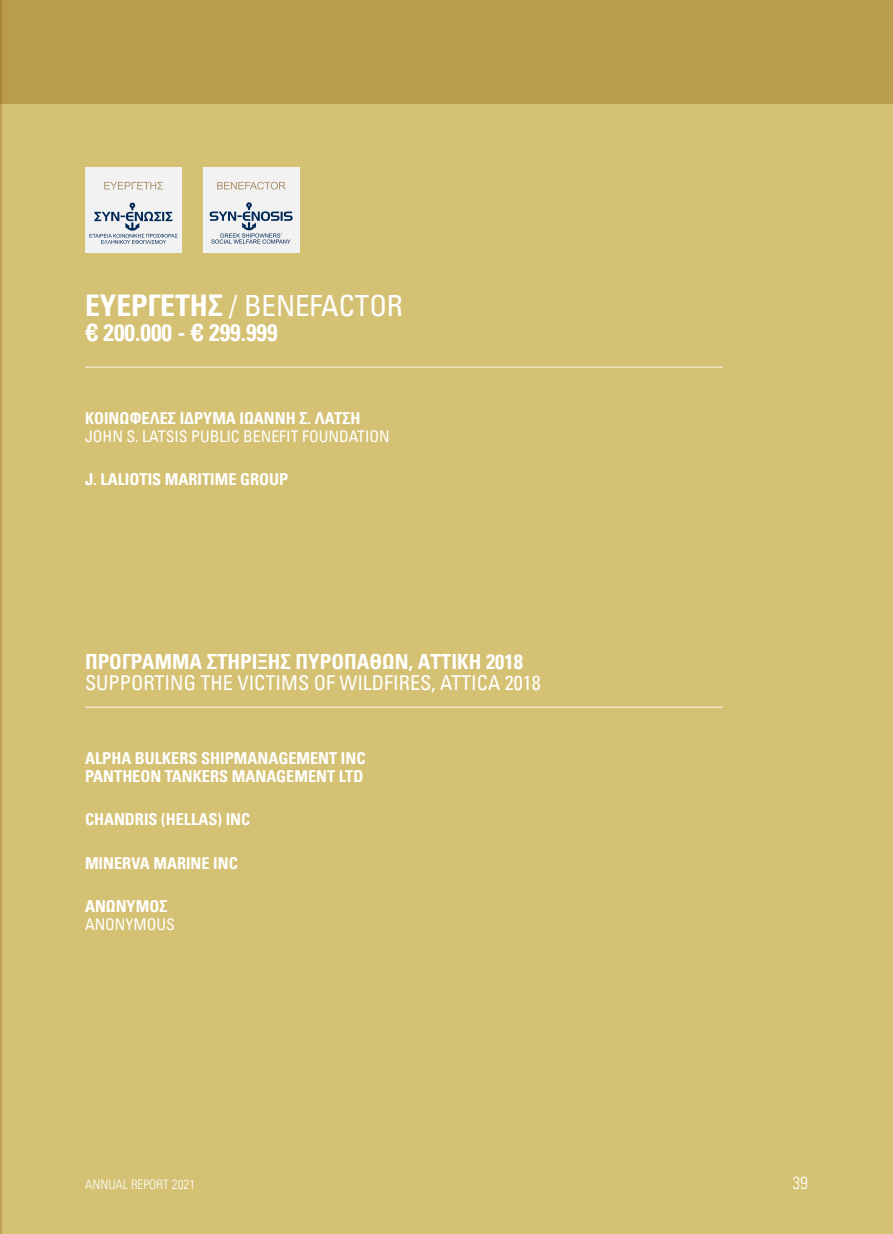
<style>
.page{position:relative;width:893px;height:1234px;background:#fff}
.page>*{position:absolute;margin:0;border:0;box-sizing:border-box;transform-origin:0 0}
.t1{font:30px "PF Univers Plus Condensed";color:#fff}
.t2{font:700 24px "PF Univers Plus Condensed";color:#fff}
.t3{font:21px/21px "PF Univers Plus Condensed";color:#fff}
.t4{font:300 18px "PF Univers Plus Condensed";color:#fff}
.t5{font:700 16.5px/18px "PF Univers Plus Condensed";color:#fff}
.t6{font:16.5px/18px "PF Univers Plus Condensed";color:#fff}
.t7{font:300 13.5px "PF Univers Plus Condensed";color:#fff}
.s1{font-weight:700}
</style>
<div class="page">
<div style="left:2px;top:0;width:891px;height:1233px;background:#d5c173"></div>
<div style="left:85px;top:167px;width:97px;height:85px;background:#f2f2f2"></div>
<svg style="left:104px;top:182px;width:59px;height:7px"></svg>
<svg style="left:90px;top:202px;width:88px;height:42px"></svg>
<div style="left:203px;top:167px;width:96px;height:85px;background:#f2f2f2"></div>
<svg style="left:210px;top:202px;width:83px;height:42px"></svg>
<svg style="left:217px;top:182px;width:69px;height:7px"></svg>
<hr style="left:85px;top:706px;width:638px;height:2px;background:#fff">
<hr style="left:85px;top:366px;width:638px;height:2px;background:#fff">
<div style="left:0;top:0;width:893px;height:103px;background:#ba9d4c"></div>
<svg style="left:0;top:0;width:27px;height:1233px"></svg>
<p class="t1" style="left:85px;top:287px;width:319px"><span class="s1">ΕΥΕΡΓΕΤΗΣ</span> / BENEFACTOR</p>
<p class="t2" style="left:85px;top:318px;width:194px">€ 200.000 - € 299.999</p>
<p class="t6" style="left:85px;top:409px;width:306px"><span class="s1">ΚΟΙΝΩΦΕΛΕΣ ΙΔΡΥΜΑ ΙΩΑΝΝΗ Σ. ΛΑΤΣΗ<br></span>JOHN S. LATSIS PUBLIC BENEFIT FOUNDATION</p>
<p class="t5" style="left:85px;top:470px;width:205px">J. LALIOTIS MARITIΜE GROUP</p>
<p class="t3" style="left:85px;top:651px;width:457px"><span class="s1">ΠΡΟΓΡΑΜΜΑ ΣΤΗΡΙΞΗΣ ΠΥΡΟΠΑΘΩΝ, AΤΤΙΚΗ 2018<br></span>SUPPORTING THE VICTIMS OF WILDFIRES, ATTICA 2018</p>
<p class="t5" style="left:85px;top:748px;width:282px">ALPHA BULKERS SHIPMANAGEMENT INC<br>PANTHEON TANKERS MANAGEMENT LTD</p>
<p class="t5" style="left:85px;top:810px;width:167px">CHANDRIS (HELLAS) INC</p>
<p class="t5" style="left:85px;top:853px;width:154px">MINERVA MARINE INC</p>
<p class="t6" style="left:85px;top:897px;width:91px"><span class="s1">ΑΝΩΝΥΜΟΣ<br></span>ANONYMOUS</p>
<p class="t7" style="left:85px;top:1176px;width:112px">ANNUAL REPORT 2021</p>
<p class="t4" style="left:792px;top:1172px;width:17px">39</p>
</div>
